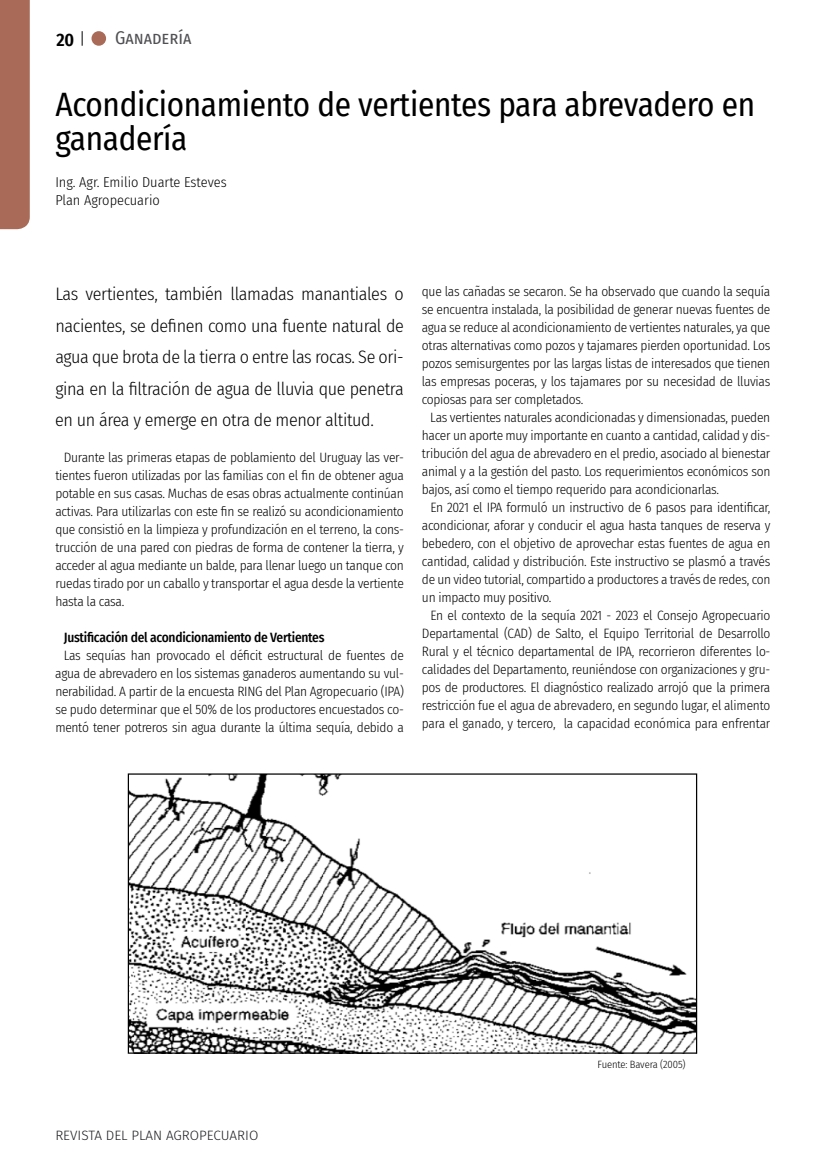
<style>
.page{position:relative;width:830px;height:1170px;background:#fff}
.page>*{position:absolute;margin:0;border:0;box-sizing:border-box;transform-origin:0 0}
.t1{font:33px/34.5px "Fira Sans Condensed";letter-spacing:-.01em;color:#000}
.t2{font:300 18px/31.5px "Fira Sans Condensed";letter-spacing:-.02em;color:#000;text-align:justify}
.t3{font:18px "Fira Sans Condensed";color:#504f53}
.t4{font:600 18px "Fira Sans Condensed";color:#000}
.t5{font:300 14.25px/18px "Fira Sans Condensed";color:#000}
.t6{font:300 13.5px/18px "Fira Sans Condensed";letter-spacing:-.02em;color:#000;text-align:justify}
.t7{font:500 13.5px "Fira Sans Condensed";letter-spacing:-.02em;color:#000}
.t8{font:300 13.5px "Fira Sans";color:#1b1c20}
.t9{font:300 10.5px "Fira Sans Condensed";letter-spacing:-.01em;color:#000}
</style>
<div class="page">
<div style="left:91px;top:31px;width:15px;height:15px;background:#a96b58;border-radius:50%"></div>
<div style="left:0;top:0;width:30px;height:229px;background:#a96b58"></div>
<img style="left:130px;top:775px;width:564px;height:276px">
<div style="left:128px;top:773px;width:568px;height:280px;border:1px solid #000"></div>
<svg style="left:82px;top:31px;width:1px;height:15px"></svg>
<h2 class="t4" style="left:57px;top:25px;width:19px">20</h2>
<h2 class="t3" style="left:115px;top:24px;width:78px">Ganadería</h2>
<h1 class="t1" style="left:55px;top:86px;width:701px">Acondicionamiento de vertientes para abrevadero en ganadería</h1>
<p class="t5" style="left:55px;top:172px;width:173px">Ing. Agr. Emilio Duarte Esteves<br>Plan Agropecuario</p>
<p class="t2" style="left:55px;top:278px;width:350px">Las vertientes, también llamadas manantiales o nacientes, se definen como una fuente natural de agua que brota de la tierra o entre las rocas. Se ori&shy;gina en la filtración de agua de lluvia que penetra en un área y emerge en otra de menor altitud.</p>
<p class="t6" style="left:55px;top:448px;width:350px;text-indent:9px">Durante las primeras etapas de poblamiento del Uruguay las ver&shy;tientes fueron utilizadas por las familias con el fin de obtener agua potable en sus casas. Muchas de esas obras actualmente continúan activas. Para utilizarlas con este fin se realizó su acondicionamiento que consistió en la limpieza y profundización en el terreno, la cons&shy;trucción de una pared con piedras de forma de contener la tierra, y acceder al agua mediante un balde, para llenar luego un tanque con ruedas tirado por un caballo y transportar el agua desde la vertiente hasta la casa.</p>
<p class="t7" style="left:64px;top:626px;width:262px">Justificación del acondicionamiento de Vertientes</p>
<p class="t6" style="left:55px;top:646px;width:350px;text-indent:9px">Las sequías han provocado el déficit estructural de fuentes de agua de abrevadero en los sistemas ganaderos aumentando su vul&shy;nerabilidad. A partir de la encuesta RING del Plan Agropecuario (IPA) se pudo determinar que el 50% de los productores encuestados co&shy;mentó tener potreros sin agua durante la última sequía, debido a</p>
<p class="t6" style="left:421px;top:282px;width:350px">que las cañadas se secaron. Se ha observado que cuando la sequía se encuentra instalada, la posibilidad de generar nuevas fuentes de agua se reduce al acondicionamiento de vertientes naturales, ya que otras alternativas como pozos y tajamares pierden oportunidad. Los pozos semisurgentes por las largas listas de interesados que tienen las empresas poceras, y los tajamares por su necesidad de lluvias copiosas para ser completados.</p>
<p class="t6" style="left:421px;top:408px;width:350px;text-indent:9px">Las vertientes naturales acondicionadas y dimensionadas, pueden hacer un aporte muy importante en cuanto a cantidad, calidad y dis&shy;tribución del agua de abrevadero en el predio, asociado al bienestar animal y a la gestión del pasto. Los requerimientos económicos son bajos, así como el tiempo requerido para acondicionarlas.</p>
<p class="t6" style="left:421px;top:498px;width:350px;text-indent:8px">En 2021 el IPA formuló un instructivo de 6 pasos para identificar, acondicionar, aforar y conducir el agua hasta tanques de reserva y bebedero, con el objetivo de aprovechar estas fuentes de agua en cantidad, calidad y distribución. Este instructivo se plasmó a través de un video tutorial, compartido a productores a través de redes, con un impacto muy positivo.</p>
<p class="t6" style="left:421px;top:606px;width:350px;text-indent:9px">En el contexto de la sequía 2021 - 2023 el Consejo Agropecuario Departamental (CAD) de Salto, el Equipo Territorial de Desarrollo Rural y el técnico departamental de IPA, recorrieron diferentes lo&shy;calidades del Departamento, reuniéndose con organizaciones y gru&shy;pos de productores. El diagnóstico realizado arrojó que la primera restricción fue el agua de abrevadero, en segundo lugar, el alimento para el ganado, y tercero, la capacidad económica para enfrentar</p>
<p class="t8" style="left:55px;top:1125px;width:204px">REVISTA DEL PLAN AGROPECUARIO</p>
<p class="t9" style="left:597px;top:1056px;width:89px">Fuente: Bavera (2005)</p>
</div>
